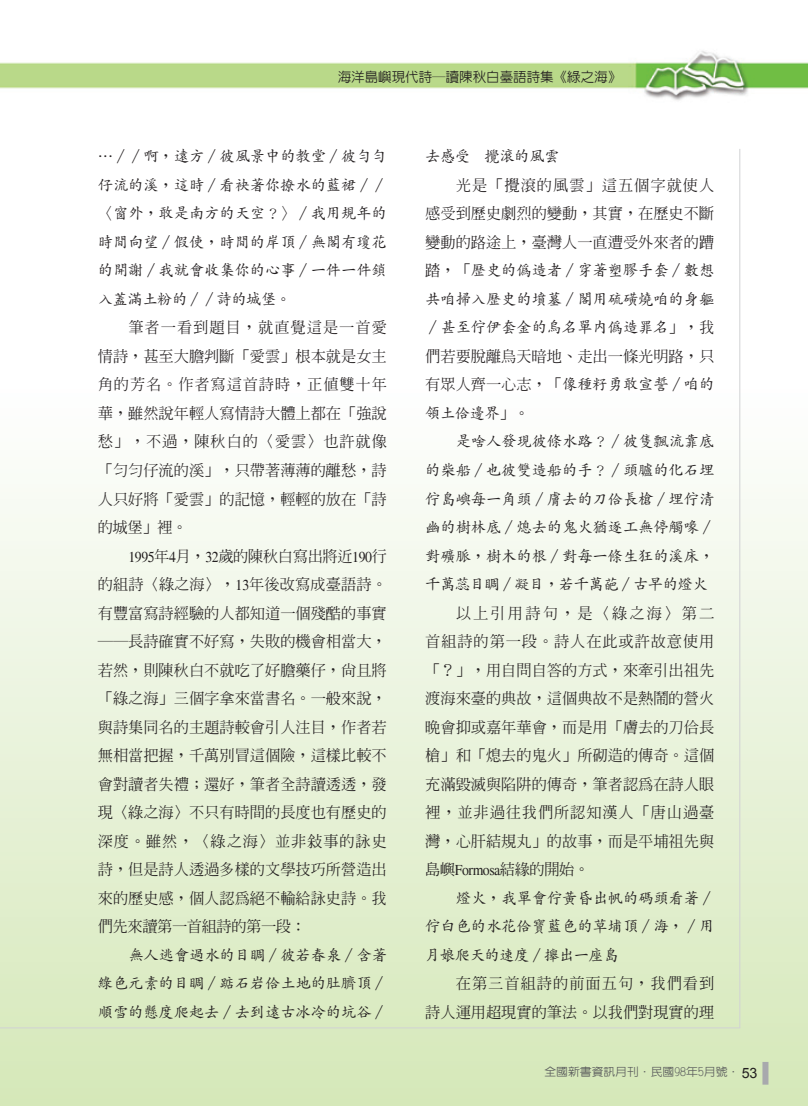
<style>
.page{position:relative;width:808px;height:1106px;background:#fff}
.page>*{position:absolute;margin:0;border:0;box-sizing:border-box;transform-origin:0 0}
._04-內文{font:500 15.3px/28.5px "AR Ming B5";letter-spacing:-.005em;color:#231f20;text-align:justify}
._04-內文-2{font:500 15.3px/28.5px "AR Kai B5";letter-spacing:-.005em;color:#231f20;text-align:justify}
._04-內文-3{font:500 15.3px "AR Kai B5";letter-spacing:-.03em;color:#231f20}
._08-書眉-灰{font:500 13.5px "AR New Hei B5";color:#231f20}
.t1{font:500 11.25px "AR New Hei B5";color:#57585a;scale:1.05 1}
.s1{font-family:"Times";font-weight:400}
.s2{font-family:"AR Ming B5 HK"}
.s3{font-family:"AR Kai B5"}
.s4{font-family:"AR Kai B5 HK"}
.s5{font-family:"Arial";font-weight:400;font-size:14.25px;color:#231f20}
</style>
<div class="page">
<div style="left:0;top:149px;width:808px;height:957px;background:linear-gradient(to bottom,#fff,#d7e9bd)"></div>
<img style="left:0;top:51px;width:808px;height:50px">
<div style="left:762px;top:1061px;width:6px;height:23px;background:#a8a9ad"></div>
<hr style="left:0;top:1027px;width:740px;height:1px;background:#d1d2d4">
<hr style="left:739px;top:149px;width:1px;height:878px;background:#d1d2d4">
<p class="_08-書眉-灰" style="left:338px;top:70px;width:285px">海洋島嶼現代詩─讀陳秋白臺語詩集《綠之海》</p>
<p class="_04-內文-2" style="left:98px;top:142px;width:291px">…∕∕啊，遠方∕彼風景中的教堂∕彼勻勻仔流的溪，這時∕看袂著你撩水的藍裙∕∕〈窗外，敢是南方的天空？〉∕我用規年的時間向望∕假使，時間的岸頂∕無閣有瓊花的開謝∕我就會收集你的心事∕一件一件鎖入蓋滿土粉的∕∕詩的城堡。</p>
<p class="_04-內文" style="left:98px;top:313px;width:291px;text-indent:31px">筆者一看到題目，就直覺這是一首愛情詩，甚至大膽判斷「愛雲」根本就是女主角的芳名。作者寫這首詩時，正值雙十年華，雖然說年輕人寫情詩大體上都在「強說愁」，不過，陳秋白的〈愛雲〉也許就像「勻勻仔流的溪」，只帶著薄薄的離愁，詩人只好將「愛雲」的記憶，輕輕的放在「詩的城堡」裡。</p>
<p class="_04-內文" style="left:98px;top:541px;width:291px;text-indent:31px"><span class="s1">1995</span>年<span class="s1">4</span>月，<span class="s1">32</span>歲的陳秋白寫出將近<span class="s1">190</span>行的組詩〈綠之海〉，<span class="s1">13</span>年後改寫成臺語詩。有豐富寫詩經驗的人都知道一個殘酷的事實──長詩確實不好寫，失敗的機會相當大，若然，則陳秋白不就吃了好膽藥仔，尚且將「綠之海」三個字拿來當書名。一般來說，與詩集同名的主題詩較會引人注目，作者若無相當把握，千萬別冒這個險，這樣比較不會對讀者失禮；還好，筆者全詩讀透透，發現〈綠之海〉不只有時間的長度也有歷史的深度。雖然，〈綠之海〉並非<span class="s2">敍</span>事的詠史詩，但是詩人透過多樣的文學技巧所營造出來的歷史感，個人認為絕不輸給詠史詩。我們先來讀第一首組詩的第一段：</p>
<p class="_04-內文-2" style="left:98px;top:940px;width:291px;text-indent:31px">無人逃會過水的目睭∕彼若春泉∕含著綠色元素的目睭∕踮石岩佮土地的肚臍頂∕順雪的懸度爬起去∕去到遠古冰冷的坑谷∕</p>
<p class="_04-內文-3" style="left:425px;top:149px;width:136px">去感受　攪滾的風雲</p>
<p class="_04-內文" style="left:425px;top:171px;width:291px;text-indent:31px">光是「攪滾的風雲」這五個字就使人感受到歷史劇烈的變動，其實，在歷史不斷變動的路途上，臺灣人一直遭受外來者的蹧踏，<span class="s3">「歷史的偽造者∕穿著塑膠手套∕數想共咱掃入歷史的墳墓∕閣用硫磺燒咱的身軀∕甚至佇伊套金的烏名單內偽造罪名」</span>，我們若要脫離烏天暗地、走出一條光明路，只有眾人齊一心志，<span class="s3">「像種籽勇敢宣誓∕咱的領土佮邊界」</span>。</p>
<p class="_04-內文-2" style="left:425px;top:427px;width:291px;text-indent:31px">是啥人發現彼條水路？∕彼隻飄流靠底的柴船∕也彼雙造船的手？∕頭臚的化石埋佇島嶼每一角頭∕膚去的刀佮長槍∕埋佇清幽的樹林底∕熄去的鬼火猶逐工無停觸喙∕對礦脈，樹木的根∕對每一條生狂的溪床，千萬蕊目睭∕凝目，若千萬葩∕古早的燈火</p>
<p class="_04-內文" style="left:425px;top:598px;width:291px;text-indent:31px">以上引用詩句，是〈綠之海〉第二首組詩的第一段。詩人在此或許故意使用「？」，用自問自答的方式，來牽引出祖先渡海來臺的典故，這個典故不是熱鬧的營火晚會抑或嘉年華會，而是用「膚去的刀佮長槍」和「熄去的鬼火」所砌造的傳奇。這個充滿毀滅與陷阱的傳奇，筆者認為在詩人眼裡，並非過往我們所認知漢人「唐山過臺灣，心肝結規丸」的故事，而是平埔祖先與島嶼<span class="s1">Formosa</span>結緣的開始。</p>
<p class="_04-內文-2" style="left:425px;top:883px;width:291px;text-indent:31px">燈火，我單會佇黃昏出帆的碼頭看著∕佇白色的水花佮寶藍色的草埔頂∕海，∕用月娘爬天的速度∕<span class="s4">攑</span>出一座島</p>
<p class="_04-內文" style="left:425px;top:969px;width:291px;text-align:right">在第三首組詩的前面五句，我們看到<br>詩人運用超現實的筆法。以我們對現實的理</p>
<p class="t1" style="left:544px;top:1066px;width:204px">全國新書資訊月刊．民國98年5月號． <span class="s5">53</span></p>
</div>
